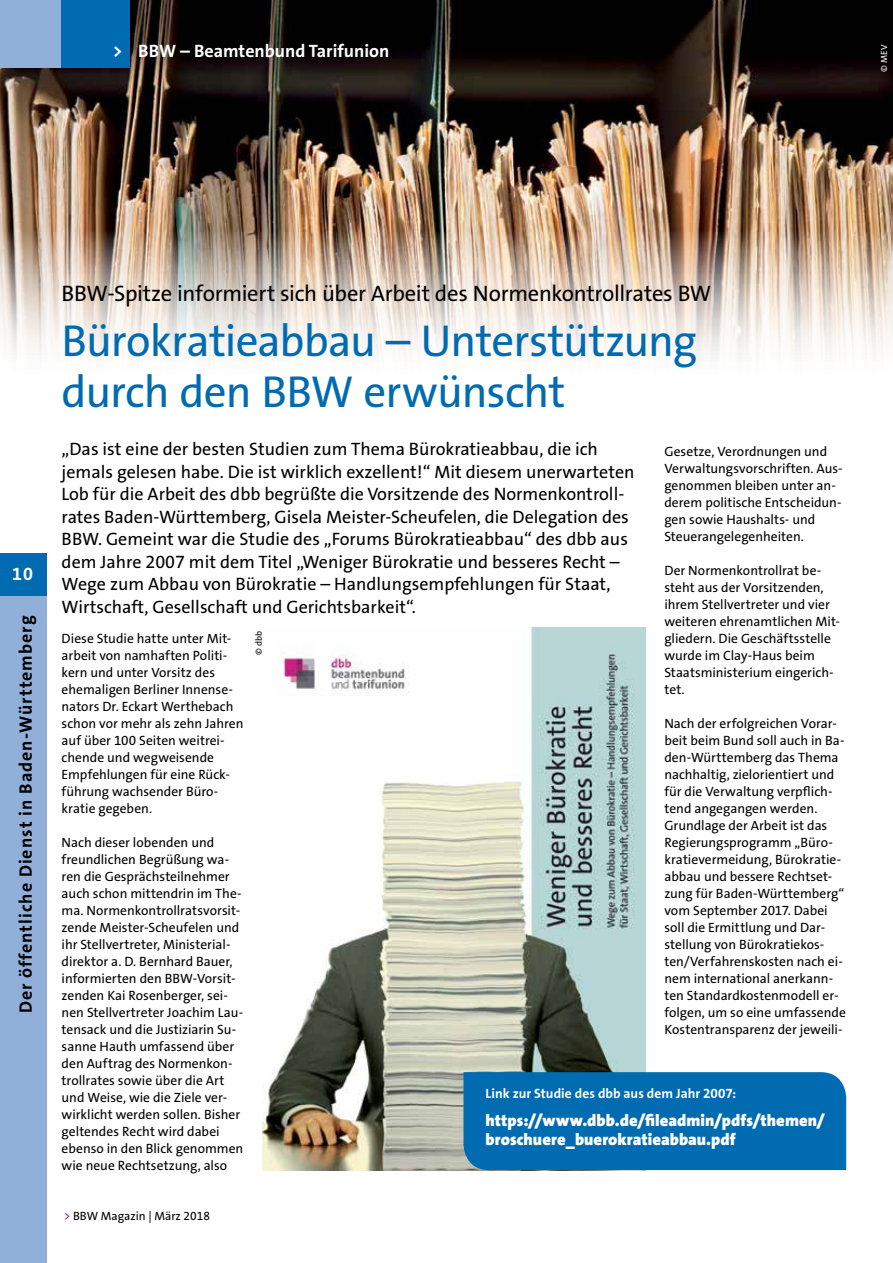
<style>
.page{position:relative;width:893px;height:1263px;background:#fff}
.page>*{position:absolute;margin:0;border:0;box-sizing:border-box;transform-origin:0 0}
.t1{font:45px/51px "The Sans Os F";letter-spacing:-.02em;color:#006bb1}
.t2{font:22.5px "The Sans Os F";letter-spacing:-.015em;color:#000}
.t3{font:18px/22.5px "The Sans Os F";color:#000}
.t4{font:700 18px "The Sans Os F";letter-spacing:.055em;color:#000}
.t5{font:700 18px "The Sans Os F";color:#fff}
.t6{font:900 16.5px/19.5px "The Sans Os F";letter-spacing:.005em;color:#fff}
.t7{font:13.5px/17px "The Sans Os F";color:#000}
.t8{font:700 13.5px "The Sans Os F";color:#fff}
.t9{font:12px "The Sans Os F";color:#000}
.t10{font:9px "The Sans Os F";color:#fff}
.t11{font:9px "The Sans Os F";color:#000}
.s1{color:#c40075}
</style>
<div class="page">
<img style="left:263px;top:627px;width:382px;height:543px">
<div style="left:463px;top:1072px;width:383px;height:98px;background:#006bb1"></div>
<img style="left:0;top:0;width:893px;height:355px">
<div style="left:0;top:0;width:62px;height:68px;background:#91b0d9"></div>
<div style="left:62px;top:0;width:68px;height:68px;background:#006bb1"></div>
<div style="left:0;top:553px;width:47px;height:710px;background:#91b0d9"></div>
<div style="left:0;top:553px;width:47px;height:42px;background:#006bb1"></div>
<h3 class="t5" style="left:113px;top:39px;width:11px">&gt;</h3>
<h3 class="t5" style="left:138px;top:40px;width:253px">BBW – Beamtenbund Tarifunion</h3>
<p class="t10" style="left:878px;top:72px;width:29px;rotate:-90deg">© MEV</p>
<h3 class="t5" style="left:12px;top:562px;width:22px">10</h3>
<h3 class="t4" style="left:14px;top:1013px;width:399px;rotate:-90deg">Der öffentliche Dienst in Baden-Württemberg</h3>
<h2 class="t2" style="left:62px;top:279px;width:651px">BBW-Spitze informiert sich über Arbeit des Normenkontrollrates BW</h2>
<h1 class="t1" style="left:62px;top:316px;width:637px">Bürokratieabbau – Unterstützung durch den BBW erwünscht</h1>
<p class="t3" style="left:62px;top:438px;width:574px">„Das ist eine der besten Studien zum Thema Bürokratieabbau, die ich jemals gelesen habe. Die ist wirklich exzellent!“ Mit diesem unerwarteten Lob für die Arbeit des dbb begrüßte die Vorsitzende des Normenkontroll&shy;rates Baden-Württemberg, Gisela Meister-Scheufelen, die Delegation des BBW. Gemeint war die Studie des „Forums Bürokratieabbau“ des dbb aus dem Jahre 2007 mit dem Titel „Weniger Bürokratie und besseres Recht – Wege zum Abbau von Bürokratie – Handlungsempfehlungen für Staat, Wirtschaft, Gesellschaft und Gerichtsbarkeit“.</p>
<p class="t7" style="left:62px;top:630px;width:183px">Diese Studie hatte unter Mit&shy;arbeit von namhaften Politi&shy;kern und unter Vorsitz des ehemaligen Berliner Innense&shy;nators Dr. Eckart Werthebach schon vor mehr als zehn Jahren auf über 100 Seiten weitrei&shy;chende und wegweisende<br>Empfehlungen für eine Rück&shy;führung wachsender Büro&shy;kratie gegeben.</p>
<p class="t7" style="left:62px;top:834px;width:183px">Nach dieser lobenden und freundlichen Begrüßung wa&shy;ren die Gesprächsteilnehmer auch schon mittendrin im The&shy;ma. Normenkontrollratsvorsit&shy;zende Meister-Scheufelen und ihr Stellvertreter, Ministerial&shy;direktor a. D. Bernhard Bauer, informierten den BBW-Vorsit&shy;zenden Kai Rosenberger, sei&shy;nen Stellvertreter Joachim Lau&shy;tensack und die Justiziarin Su&shy;sanne Hauth umfassend über den Auftrag des Normenkon&shy;trollrates sowie über die Art und Weise, wie die Ziele ver&shy;wirklicht werden sollen. Bisher geltendes Recht wird dabei ebenso in den Blick genommen wie neue Rechtsetzung, also</p>
<p class="t7" style="left:664px;top:443px;width:180px">Gesetze, Verordnungen und<br>Verwaltungsvorschriften. Aus&shy;genommen bleiben unter an&shy;derem politische Entscheidun&shy;gen sowie Haushalts- und<br>Steuerangelegenheiten.</p>
<p class="t7" style="left:664px;top:562px;width:177px">Der Normenkontrollrat be&shy;steht aus der Vorsitzenden, ihrem Stellvertreter und vier weiteren ehrenamtlichen Mit&shy;gliedern. Die Geschäftsstelle wurde im Clay-Haus beim<br>Staatsministerium eingerich&shy;tet.</p>
<p class="t7" style="left:664px;top:715px;width:183px">Nach der erfolgreichen Vorar&shy;beit beim Bund soll auch in Ba&shy;den-Württemberg das Thema nachhaltig, zielorientiert und für die Verwaltung verpflich&shy;tend angegangen werden.<br>Grundlage der Arbeit ist das<br>Regierungsprogramm „Büro&shy;kratievermeidung, Bürokratie&shy;abbau und bessere Rechtset&shy;zung für Baden-Württemberg“ vom September 2017. Dabei soll die Ermittlung und Dar&shy;stellung von Bürokratiekos&shy;ten/Verfahrenskosten nach ei&shy;nem international anerkann&shy;ten Standardkostenmodell er&shy;folgen, um so eine umfassende<br>Kostentransparenz der jeweili-</p>
<p class="t11" style="left:253px;top:655px;width:26px;rotate:-90deg">© dbb</p>
<p class="t8" style="left:486px;top:1085px;width:252px">Link zur Studie des dbb aus dem Jahr 2007:</p>
<p class="t6" style="left:486px;top:1111px;width:341px">https://www.dbb.de/fileadmin/pdfs/themen/ broschuere_buerokratieabbau.pdf</p>
<p class="t9" style="left:64px;top:1208px;width:148px"><span class="s1">&gt;</span> BBW Magazin | März 2018</p>
</div>
